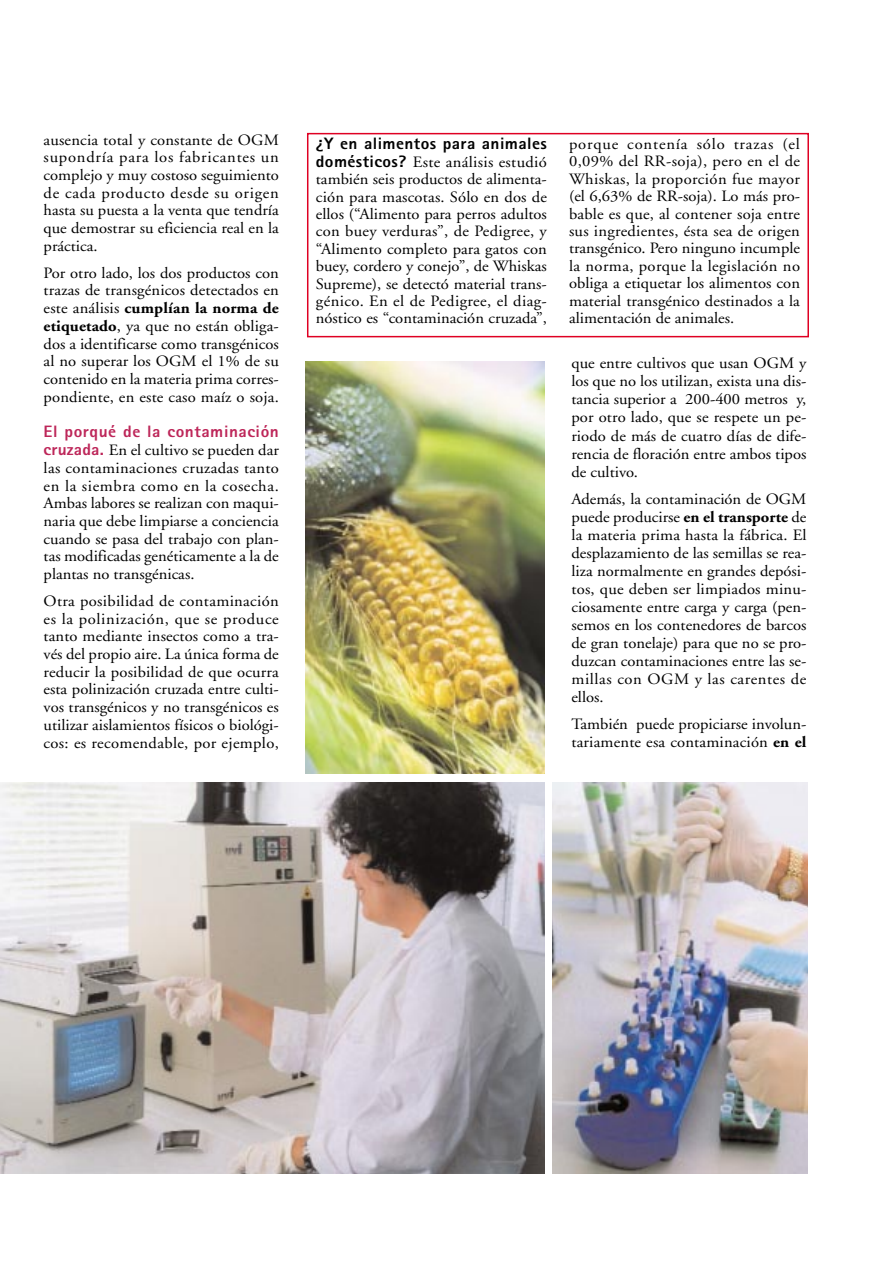
<style>
.page{position:relative;width:893px;height:1263px;background:#fff}
.page>*{position:absolute;margin:0;border:0;box-sizing:border-box;transform-origin:0 0}
.t1{font:800 16.5px "Rotis Sans Serif";letter-spacing:.02em;color:#000;scale:1.05 1}
.t2{font:800 16.5px "Rotis Sans Serif";letter-spacing:.03em;color:#bd2659;scale:1.05 1}
.t3{font:15.75px/17.7px "Adobe Garamond";color:#000;text-align:justify;scale:1.05 1}
.s1{font-weight:700}
.s2{font-family:"Rotis Sans Serif";font-weight:800;font-size:16.5px;color:#bd2659}
.s3{font-family:"Rotis Sans Serif";font-weight:800;font-size:16.5px}
</style>
<div class="page">
<div style="left:307px;top:133px;width:502px;height:204px;border:2px solid #df0023"></div>
<img style="left:0;top:782px;width:544px;height:392px">
<img style="left:552px;top:782px;width:255px;height:392px">
<img style="left:306px;top:361px;width:238px;height:413px">
<p class="t3" style="left:44px;top:132px;width:225px">ausencia total y constante de OGM supondría para los fabricantes un complejo y muy costoso seguimiento de cada producto desde su origen hasta su puesta a la venta que tendría que demostrar su eficiencia real en la práctica.</p>
<p class="t3" style="left:44px;top:265px;width:225px">Por otro lado, los dos productos con trazas de transgénicos detectados en este análisis <span class="s1">cumplían la norma de etiquetado</span>, ya que no están obliga&shy;dos a identificarse como transgénicos al no superar los OGM el 1% de su contenido en la materia prima corres&shy;pondiente, en este caso maíz o soja.</p>
<p class="t2" style="left:44px;top:426px;width:225px">El porqué de la contaminación</p>
<p class="t3" style="left:44px;top:443px;width:225px"><span class="s2">cruzada.</span> En el cultivo se pueden dar las contaminaciones cruzadas tanto en la siembra como en la cosecha.<br>Ambas labores se realizan con maqui&shy;naria que debe limpiarse a conciencia cuando se pasa del trabajo con plan&shy;tas modificadas genéticamente a la de plantas no transgénicas.</p>
<p class="t3" style="left:44px;top:594px;width:225px">Otra posibilidad de contaminación es la polinización, que se produce tanto mediante insectos como a tra&shy;vés del propio aire. La única forma de reducir la posibilidad de que ocurra esta polinización cruzada entre culti&shy;vos transgénicos y no transgénicos es utilizar aislamientos físicos o biológi&shy;cos: es recomendable, por ejemplo,</p>
<p class="t1" style="left:316px;top:138px;width:221px">¿Y en alimentos para animales</p>
<p class="t3" style="left:316px;top:155px;width:221px"><span class="s3">domésticos?</span> Este análisis estudió también seis productos de alimenta&shy;ción para mascotas. Sólo en dos de ellos (“Alimento para perros adultos con buey verduras”, de Pedigree, y “Alimento completo para gatos con buey, cordero y conejo”, de Whiskas Supreme), se detectó material trans&shy;génico. En el de Pedigree, el diag&shy;nóstico es “contaminación cruzada”,</p>
<p class="t3" style="left:569px;top:137px;width:221px">porque contenía sólo trazas (el 0,09% del RR-soja), pero en el de Whiskas, la proporción fue mayor (el 6,63% de RR-soja). Lo más pro&shy;bable es que, al contener soja entre sus ingredientes, ésta sea de origen transgénico. Pero ninguno incumple la norma, porque la legislación no obliga a etiquetar los alimentos con material transgénico destinados a la alimentación de animales.</p>
<p class="t3" style="left:571px;top:356px;width:225px">que entre cultivos que usan OGM y los que no los utilizan, exista una dis&shy;tancia superior a 200-400 metros y, por otro lado, que se respete un pe&shy;riodo de más de cuatro días de dife&shy;rencia de floración entre ambos tipos de cultivo.</p>
<p class="t3" style="left:571px;top:491px;width:225px">Además, la contaminación de OGM puede producirse <span class="s1">en el transporte</span> de la materia prima hasta la fábrica. El desplazamiento de las semillas se rea&shy;liza normalmente en grandes depósi&shy;tos, que deben ser limpiados minu&shy;ciosamente entre carga y carga (pen&shy;semos en los contenedores de barcos de gran tonelaje) para que no se pro&shy;duzcan contaminaciones entre las se&shy;millas con OGM y las carentes de ellos.</p>
<p class="t3" style="left:571px;top:716px;width:225px">También puede propiciarse involun&shy;tariamente esa contaminación <span class="s1">en el</span></p>
</div>
